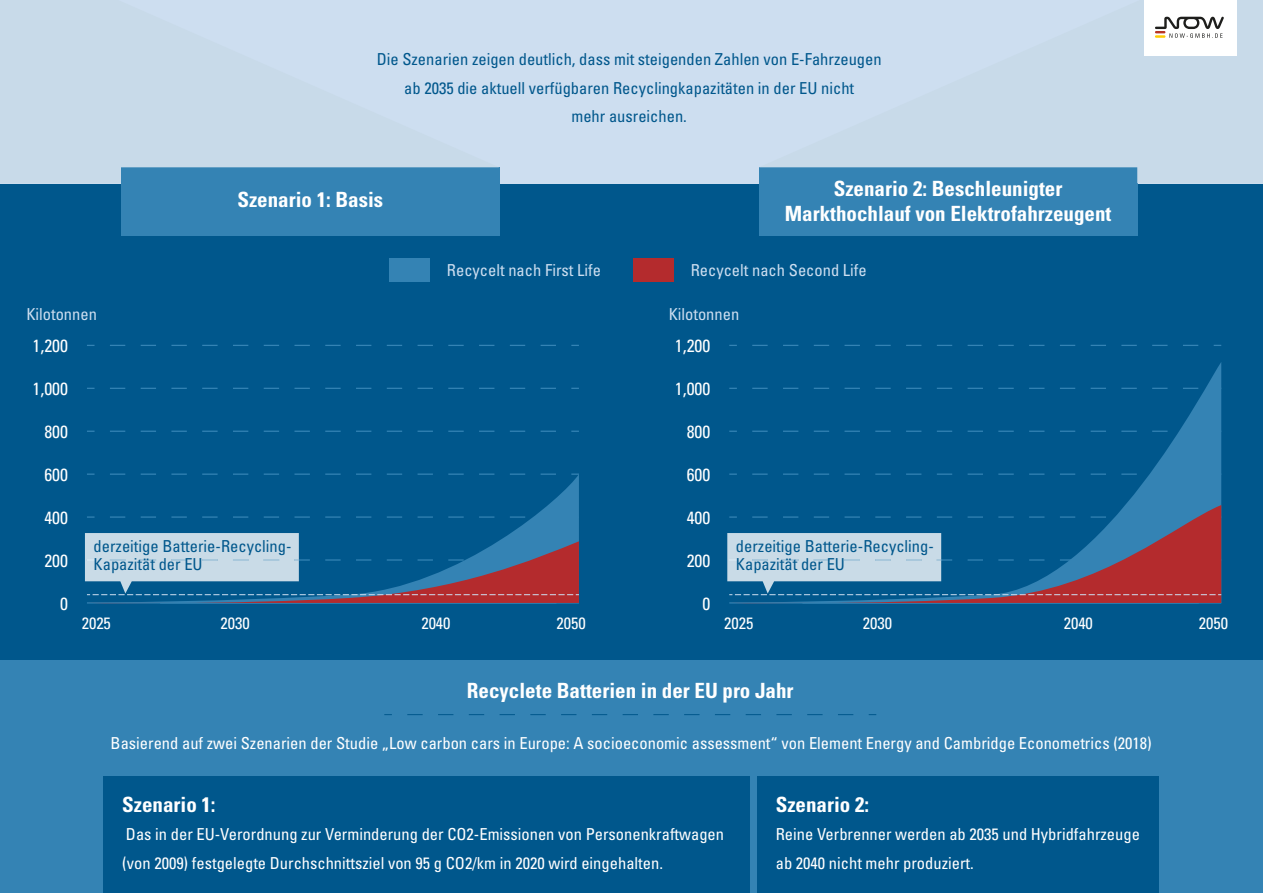
<style>
.page{position:relative;width:1263px;height:893px;background:#00578c}
.page>*{position:absolute;margin:0;border:0;box-sizing:border-box;transform-origin:0 0}
.t1{font:700 condensed 21px/25.2px "Univers LT Std";color:#fff;text-align:center}
.t2{font:condensed 17.7px "Univers LT Std";color:#fff}
.t3{font:condensed 16.5px/28.5px "Univers LT Std";color:#fff}
.t4{font:condensed 16.5px/28.5px "Univers LT Std";color:#00578c}
.t5{font:condensed 16.5px "Univers LT Std";color:#cddef0}
</style>
<div class="page">
<div style="left:0;top:661px;width:1263px;height:232px;background:#3483b4"></div>
<div style="left:0;top:0;width:1263px;height:183px;background:#cddef0"></div>
<svg style="left:110px;top:473px;width:446px;height:1px"></svg>
<svg style="left:110px;top:431px;width:446px;height:1px"></svg>
<svg style="left:110px;top:388px;width:446px;height:1px"></svg>
<svg style="left:110px;top:345px;width:446px;height:1px"></svg>
<svg style="left:87px;top:474px;width:492px;height:59px"></svg>
<svg style="left:85px;top:533px;width:494px;height:71px"></svg>
<svg style="left:752px;top:345px;width:447px;height:1px"></svg>
<svg style="left:729px;top:363px;width:492px;height:142px"></svg>
<svg style="left:729px;top:505px;width:492px;height:99px"></svg>
<svg style="left:727px;top:533px;width:494px;height:62px"></svg>
<div style="left:121px;top:167px;width:378px;height:69px;background:#3483b4"></div>
<div style="left:759px;top:167px;width:378px;height:69px;background:#3483b4"></div>
<div style="left:389px;top:258px;width:40px;height:24px;background:#3483b4"></div>
<div style="left:633px;top:258px;width:40px;height:24px;background:#b42b2d"></div>
<svg style="left:759px;top:55px;width:478px;height:128px"></svg>
<svg style="left:121px;top:167px;width:378px;height:1px"></svg>
<svg style="left:407px;top:714px;width:447px;height:1px"></svg>
<div style="left:104px;top:776px;width:646px;height:117px;background:#00578c"></div>
<div style="left:757px;top:776px;width:402px;height:117px;background:#00578c"></div>
<div style="left:1144px;top:0;width:93px;height:55px;background:#fff"></div>
<svg style="left:1155px;top:17px;width:69px;height:21px"></svg>
<p class="t4" style="left:377px;top:45px;width:506px;text-align:center">Die Szenarien zeigen deutlich, dass mit steigenden Zahlen von E-Fahrzeugen ab 2035 die aktuell verfügbaren Recyclingkapazitäten in der EU nicht<br>mehr ausreichen.</p>
<p class="t5" style="left:26px;top:304px;width:72px">Kilotonnen</p>
<p class="t1" style="left:237px;top:187px;width:147px">Szenario 1: Basis</p>
<p class="t1" style="left:785px;top:176px;width:328px">Szenario 2: Beschleunigter<br>Markthochlauf von Elektrofahrzeugent</p>
<p class="t5" style="left:447px;top:259px;width:155px">Recycelt nach First Life</p>
<p class="t5" style="left:691px;top:259px;width:177px">Recycelt nach Second Life</p>
<p class="t5" style="left:669px;top:304px;width:72px">Kilotonnen</p>
<p class="t2" style="left:33px;top:335px;width:37px">1,200</p>
<p class="t2" style="left:33px;top:378px;width:37px">1,000</p>
<p class="t2" style="left:44px;top:421px;width:25px">800</p>
<p class="t2" style="left:44px;top:464px;width:25px">600</p>
<p class="t2" style="left:44px;top:507px;width:25px">400</p>
<p class="t2" style="left:44px;top:550px;width:25px">200</p>
<p class="t2" style="left:60px;top:593px;width:9px">0</p>
<p class="t4" style="left:94px;top:537px;width:199px;line-height:18px">derzeitige Batterie-Recycling-<br>Kapazität der EU</p>
<p class="t3" style="left:82px;top:609px;width:31px">2025</p>
<p class="t3" style="left:220px;top:609px;width:31px">2030</p>
<p class="t3" style="left:421px;top:609px;width:31px">2040</p>
<p class="t3" style="left:556px;top:609px;width:31px">2050</p>
<p class="t2" style="left:675px;top:335px;width:37px">1,200</p>
<p class="t2" style="left:675px;top:378px;width:37px">1,000</p>
<p class="t2" style="left:687px;top:421px;width:25px">800</p>
<p class="t2" style="left:687px;top:464px;width:25px">600</p>
<p class="t2" style="left:687px;top:507px;width:25px">400</p>
<p class="t2" style="left:687px;top:550px;width:25px">200</p>
<p class="t2" style="left:702px;top:593px;width:9px">0</p>
<p class="t4" style="left:736px;top:537px;width:199px;line-height:18px">derzeitige Batterie-Recycling-<br>Kapazität der EU</p>
<p class="t3" style="left:724px;top:609px;width:31px">2025</p>
<p class="t3" style="left:863px;top:609px;width:31px">2030</p>
<p class="t3" style="left:1064px;top:609px;width:31px">2040</p>
<p class="t3" style="left:1199px;top:609px;width:31px">2050</p>
<p class="t1" style="left:467px;top:678px;width:328px">Recyclete Batterien in der EU pro Jahr</p>
<p class="t3" style="left:111px;top:728px;width:1043px">Basierend auf zwei Szenarien der Studie „Low carbon cars in Europe: A socioeconomic assessment“ von Element Energy and Cambridge Econometrics (2018)</p>
<p class="t1" style="left:122px;top:791px;width:95px">Szenario 1:</p>
<p class="t3" style="left:122px;top:820px;width:603px">Das in der EU-Verordnung zur Verminderung der CO2-Emissionen von Personenkraftwagen (von 2009) festgelegte Durchschnittsziel von 95 g CO2/km in 2020 wird eingehalten.</p>
<p class="t1" style="left:776px;top:791px;width:95px">Szenario 2:</p>
<p class="t3" style="left:776px;top:820px;width:366px">Reine Verbrenner werden ab 2035 und Hybridfahrzeuge ab 2040 nicht mehr produziert.</p>
</div>
